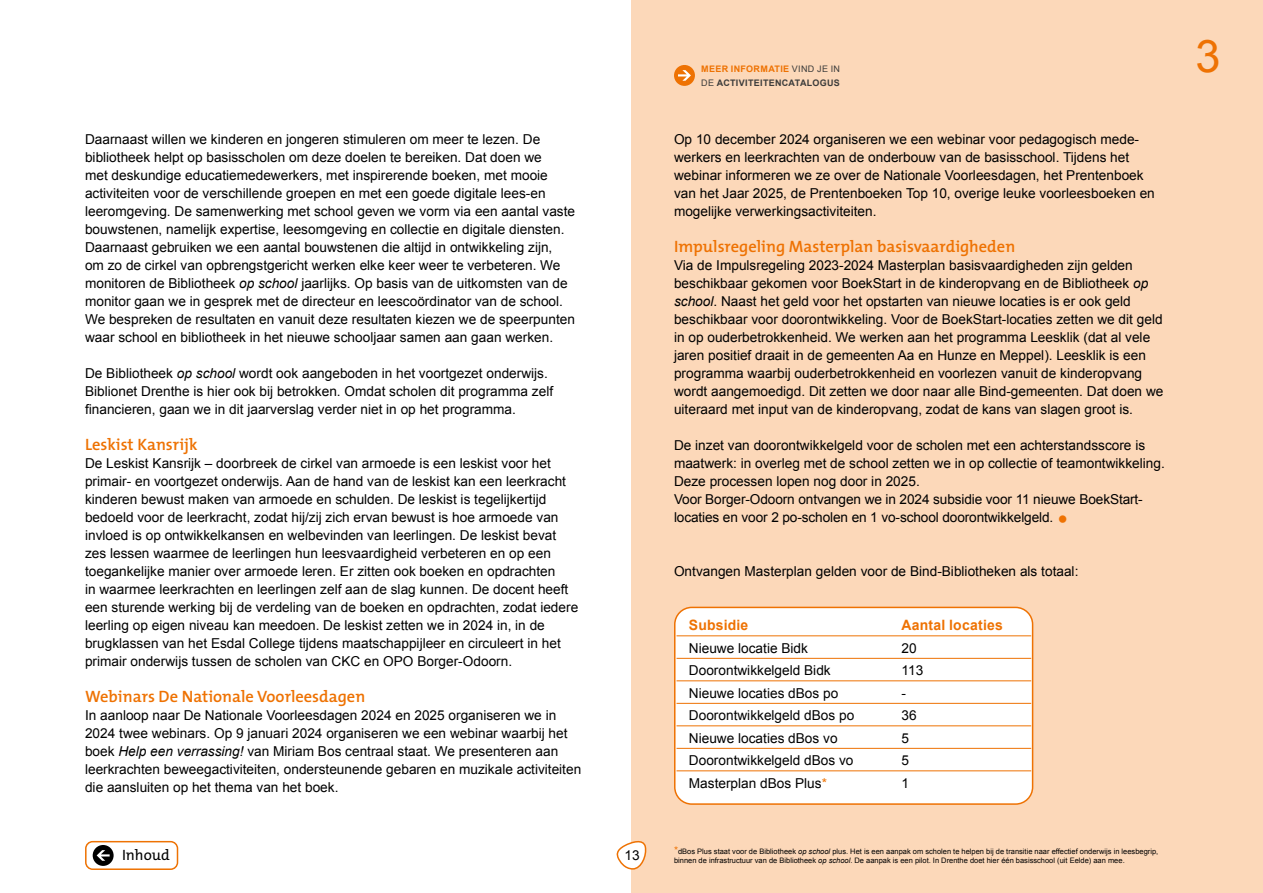
<style>
.page{position:relative;width:1263px;height:893px;background:#fff}
.page>*{position:absolute;margin:0;border:0;box-sizing:border-box;transform-origin:0 0}
.t1{font:45px "Arial";color:#ee7203}
.t2{font:600 16.5px "The Mix";color:#ee7203}
.t3{font:15px "The Mix";color:#000}
.t4{font:700 14.25px "Arial";letter-spacing:.015em;color:#ee7203}
.t5{font:13.65px/18px "Arial";color:#000}
.t6{font:700 9px "Arial";letter-spacing:.035em;color:#3c3c3b}
.t7{font:700 9px "Arial";letter-spacing:.04em;color:#ee7203}
.t8{font:7.5px "Arial";color:#000}
.s1{font-style:italic}
.s2{font-weight:400;color:#3c3c3b}
.s3{font-weight:400}
.s4{font-weight:900;font-size:22.5px;color:#ee7203}
.s5{color:#ee7203}
.s6{font-size:10.5px;color:#ee7203}
</style>
<div class="page">
<div style="left:85px;top:841px;width:93px;height:29px;border:2px solid #ee7203;border-radius:7px"></div>
<div style="left:93px;top:845px;width:21px;height:21px;background:#000;border-radius:50%"></div>
<svg style="left:97px;top:850px;width:13px;height:11px"></svg>
<div style="left:631px;top:0;width:632px;height:893px;background:#fcd8b9"></div>
<svg style="left:616px;top:840px;width:31px;height:30px"></svg>
<div style="left:674px;top:65px;width:21px;height:21px;background:#ee7203;border-radius:50%"></div>
<svg style="left:678px;top:70px;width:13px;height:11px"></svg>
<div style="left:675px;top:607px;width:357px;height:197px;background:#fff;border-radius:17px"></div>
<div style="left:674px;top:607px;width:359px;height:198px;border:2px solid #ee7203;border-radius:17px"></div>
<hr style="left:676px;top:635px;width:355px;height:1px;background:#ee7203">
<hr style="left:676px;top:658px;width:355px;height:1px;background:#ee7203">
<hr style="left:676px;top:680px;width:355px;height:1px;background:#ee7203">
<hr style="left:676px;top:703px;width:355px;height:1px;background:#ee7203">
<hr style="left:676px;top:725px;width:355px;height:1px;background:#ee7203">
<hr style="left:676px;top:748px;width:355px;height:1px;background:#ee7203">
<hr style="left:676px;top:770px;width:355px;height:1px;background:#ee7203">
<p class="t5" style="left:85px;top:130px;width:492px">Daarnaast willen we kinderen en jongeren stimuleren om meer te lezen. De bibliotheek helpt op basisscholen om deze doelen te bereiken. Dat doen we<br>met deskundige educatiemedewerkers, met inspirerende boeken, met mooie activiteiten voor de verschillende groepen en met een goede digitale lees-en leeromgeving. De samenwerking met school geven we vorm via een aantal vaste bouwstenen, namelijk expertise, leesomgeving en collectie en digitale diensten.<br>Daarnaast gebruiken we een aantal bouwstenen die altijd in ontwikkeling zijn,<br>om zo de cirkel van opbrengstgericht werken elke keer weer te verbeteren. We monitoren de Bibliotheek <span class="s1">op school</span> jaarlijks. Op basis van de uitkomsten van de monitor gaan we in gesprek met de directeur en leescoördinator van de school.<br>We bespreken de resultaten en vanuit deze resultaten kiezen we de speerpunten waar school en bibliotheek in het nieuwe schooljaar samen aan gaan werken.</p>
<p class="t5" style="left:85px;top:364px;width:470px">De Bibliotheek <span class="s1">op school</span> wordt ook aangeboden in het voortgezet onderwijs.<br>Biblionet Drenthe is hier ook bij betrokken. Omdat scholen dit programma zelf financieren, gaan we in dit jaarverslag verder niet in op het programma.</p>
<p class="t2" style="left:85px;top:431px;width:114px">Leskist Kansrijk</p>
<p class="t5" style="left:85px;top:454px;width:495px">De Leskist Kansrijk – doorbreek de cirkel van armoede is een leskist voor het primair- en voortgezet onderwijs. Aan de hand van de leskist kan een leerkracht kinderen bewust maken van armoede en schulden. De leskist is tegelijkertijd bedoeld voor de leerkracht, zodat hij/zij zich ervan bewust is hoe armoede van invloed is op ontwikkelkansen en welbevinden van leerlingen. De leskist bevat zes lessen waarmee de leerlingen hun leesvaardigheid verbeteren en op een toegankelijke manier over armoede leren. Er zitten ook boeken en opdrachten<br>in waarmee leerkrachten en leerlingen zelf aan de slag kunnen. De docent heeft een sturende werking bij de verdeling van de boeken en opdrachten, zodat iedere leerling op eigen niveau kan meedoen. De leskist zetten we in 2024 in, in de brugklassen van het Esdal College tijdens maatschappijleer en circuleert in het primair onderwijs tussen de scholen van CKC en OPO Borger-Odoorn.</p>
<p class="t2" style="left:85px;top:683px;width:282px">Webinars De Nationale Voorleesdagen</p>
<p class="t5" style="left:85px;top:706px;width:498px">In aanloop naar De Nationale Voorleesdagen 2024 en 2025 organiseren we in 2024 twee webinars. Op 9 januari 2024 organiseren we een webinar waarbij het boek <span class="s1">Help een verrassing!</span> van Miriam Bos centraal staat. We presenteren aan leerkrachten beweegactiviteiten, ondersteunende gebaren en muzikale activiteiten die aansluiten op het thema van het boek.</p>
<p class="t3" style="left:122px;top:842px;width:49px">Inhoud</p>
<p class="t5" style="left:625px;top:846px;width:17px">13</p>
<p class="t7" style="left:701px;top:63px;width:140px">MEER INFORMATIE <span class="s2">VIND JE IN</span></p>
<p class="t6" style="left:701px;top:76px;width:140px"><span class="s3">DE</span> ACTIVITEITENCATALOGUS</p>
<p class="t5" style="left:674px;top:130px;width:482px">Op 10 december 2024 organiseren we een webinar voor pedagogisch mede&shy;werkers en leerkrachten van de onderbouw van de basisschool. Tijdens het webinar informeren we ze over de Nationale Voorleesdagen, het Prentenboek van het Jaar 2025, de Prentenboeken Top 10, overige leuke voorleesboeken en mogelijke verwerkingsactiviteiten.</p>
<p class="t2" style="left:674px;top:233px;width:343px">Impulsregeling Masterplan basisvaardigheden</p>
<p class="t5" style="left:674px;top:256px;width:491px">Via de Impulsregeling 2023-2024 Masterplan basisvaardigheden zijn gelden beschikbaar gekomen voor BoekStart in de kinderopvang en de Bibliotheek <span class="s1">op school</span>. Naast het geld voor het opstarten van nieuwe locaties is er ook geld beschikbaar voor doorontwikkeling. Voor de BoekStart-locaties zetten we dit geld in op ouderbetrokkenheid. We werken aan het programma Leesklik (dat al vele jaren positief draait in de gemeenten Aa en Hunze en Meppel). Leesklik is een programma waarbij ouderbetrokkenheid en voorlezen vanuit de kinderopvang wordt aangemoedigd. Dit zetten we door naar alle Bind-gemeenten. Dat doen we uiteraard met input van de kinderopvang, zodat de kans van slagen groot is.</p>
<p class="t5" style="left:674px;top:436px;width:492px">De inzet van doorontwikkelgeld voor de scholen met een achterstandsscore is maatwerk: in overleg met de school zetten we in op collectie of teamontwikkeling.<br>Deze processen lopen nog door in 2025.</p>
<p class="t5" style="left:674px;top:490px;width:470px">Voor Borger-Odoorn ontvangen we in 2024 subsidie voor 11 nieuwe BoekStart-</p>
<p class="t5" style="left:674px;top:508px;width:396px">locaties en voor 2 po-scholen en 1 vo-school doorontwikkelgeld. <span class="s4">•</span></p>
<p class="t5" style="left:674px;top:562px;width:406px">Ontvangen Masterplan gelden voor de Bind-Bibliotheken als totaal:</p>
<p class="t4" style="left:689px;top:616px;width:61px">Subsidie</p>
<p class="t4" style="left:901px;top:616px;width:103px">Aantal locaties</p>
<p class="t5" style="left:689px;top:639px;width:121px">Nieuwe locatie Bidk</p>
<p class="t5" style="left:901px;top:639px;width:17px">20</p>
<p class="t5" style="left:689px;top:661px;width:143px">Doorontwikkelgeld Bidk</p>
<p class="t5" style="left:901px;top:661px;width:23px">113</p>
<p class="t5" style="left:689px;top:684px;width:151px">Nieuwe locaties dBos po</p>
<p class="t5" style="left:901px;top:684px;width:6px">-</p>
<p class="t5" style="left:689px;top:706px;width:167px">Doorontwikkelgeld dBos po</p>
<p class="t5" style="left:901px;top:706px;width:17px">36</p>
<p class="t5" style="left:689px;top:729px;width:150px">Nieuwe locaties dBos vo</p>
<p class="t5" style="left:901px;top:729px;width:9px">5</p>
<p class="t5" style="left:689px;top:751px;width:166px">Doorontwikkelgeld dBos vo</p>
<p class="t5" style="left:901px;top:751px;width:9px">5</p>
<p class="t5" style="left:689px;top:774px;width:140px">Masterplan dBos Plus<span class="s5">*</span></p>
<p class="t5" style="left:901px;top:774px;width:9px">1</p>
<p class="t8" style="left:674px;top:846px;width:486px"><span class="s6">*</span>dBos Plus staat voor de Bibliotheek <span class="s1">op school</span> plus. Het is een aanpak om scholen te helpen bij de transitie naar effectief onderwijs in leesbegrip,</p>
<p class="t8" style="left:674px;top:855px;width:452px">binnen de infrastructuur van de Bibliotheek <span class="s1">op school</span>. De aanpak is een pilot. In Drenthe doet hier één basisschool (uit Eelde) aan mee.</p>
<p class="t1" style="left:1195px;top:27px;width:27px">3</p>
</div>
